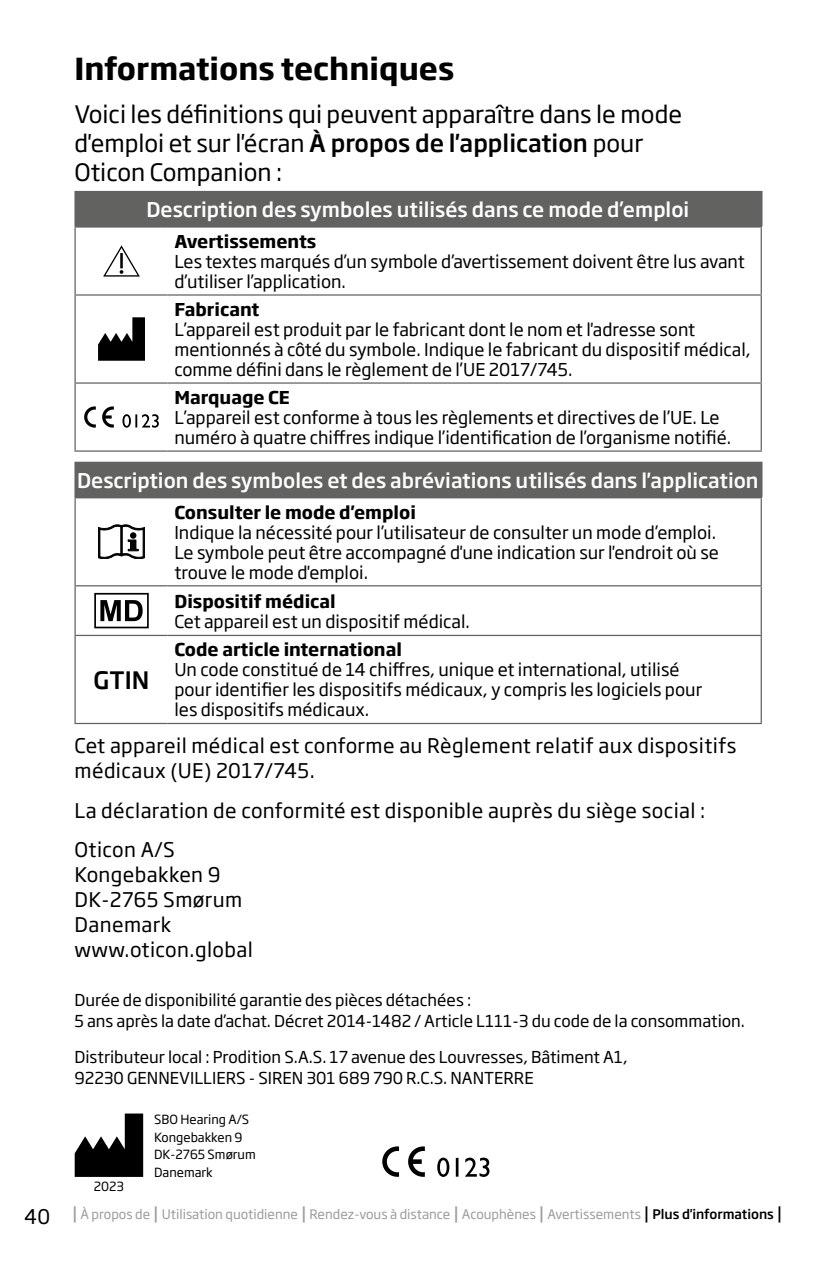
<style>
.page{position:relative;width:837px;height:1262px;background:#fff}
.page>*{position:absolute;margin:0;border:0;box-sizing:border-box;transform-origin:0 0}
.t1{font:700 30px "Soho Gothic Pro";color:#000}
.t2{font:23.75px/28.8px "Soho Gothic Pro";color:#000}
.t3{font:500 23.75px "Soho Gothic Pro";color:#000}
.t4{font:20px/25px "Soho Gothic Pro";letter-spacing:.02em;color:#000}
.t5{font:500 20px "Soho Gothic Pro";color:#fff}
.t6{font:17.5px/20px "Soho Gothic Pro";color:#000}
.t7{font:700 17.5px "Soho Gothic Pro";color:#000}
.t8{font:16.25px/21.2px "Soho Gothic Pro";color:#000}
.t9{font:13px "Soho Gothic Pro";color:#9b9c9c}
.t10{font:12.5px/17.5px "Soho Gothic Pro";color:#000}
.s1{font-weight:500}
.s2{font-size:20px;color:#000}
.s3{font-weight:500;font-size:17px}
.s4{font-weight:500;font-size:17px;color:#000}
.s5{font-weight:500;color:#000}
</style>
<div class="page">
<div style="left:75px;top:191px;width:686px;height:36px;background:#626261"></div>
<hr style="left:759px;top:192px;width:3px;height:34px;background:#626261">
<hr style="left:74px;top:226px;width:93px;height:1px;background:#626261">
<hr style="left:74px;top:227px;width:2px;height:67px;background:#626261">
<hr style="left:760px;top:227px;width:1px;height:67px;background:#626261">
<hr style="left:74px;top:294px;width:93px;height:1px;background:#626261">
<hr style="left:74px;top:295px;width:2px;height:87px;background:#626261">
<hr style="left:167px;top:294px;width:594px;height:1px;background:#626261">
<hr style="left:760px;top:295px;width:1px;height:87px;background:#626261">
<hr style="left:74px;top:382px;width:93px;height:1px;background:#626261">
<hr style="left:74px;top:383px;width:2px;height:67px;background:#626261">
<hr style="left:167px;top:382px;width:594px;height:1px;background:#626261">
<hr style="left:760px;top:383px;width:1px;height:67px;background:#626261">
<hr style="left:74px;top:450px;width:93px;height:1px;background:#626261">
<hr style="left:167px;top:450px;width:594px;height:1px;background:#626261">
<hr style="left:74px;top:192px;width:2px;height:34px;background:#626261">
<hr style="left:74px;top:191px;width:93px;height:1px;background:#626261">
<hr style="left:167px;top:191px;width:595px;height:1px;background:#626261">
<svg style="left:103px;top:245px;width:37px;height:31px"></svg>
<hr style="left:120px;top:253px;width:3px;height:15px;background:#000">
<svg style="left:98px;top:317px;width:47px;height:44px"></svg>
<svg style="left:122px;top:414px;width:37px;height:13px"></svg>
<svg style="left:84px;top:406px;width:30px;height:21px"></svg>
<div style="left:75px;top:462px;width:686px;height:36px;background:#626261"></div>
<hr style="left:759px;top:463px;width:3px;height:34px;background:#626261">
<hr style="left:74px;top:585px;width:93px;height:1px;background:#626261">
<hr style="left:74px;top:586px;width:2px;height:49px;background:#626261">
<hr style="left:167px;top:585px;width:594px;height:1px;background:#626261">
<hr style="left:760px;top:586px;width:1px;height:49px;background:#626261">
<hr style="left:74px;top:635px;width:93px;height:1px;background:#626261">
<hr style="left:74px;top:636px;width:2px;height:87px;background:#626261">
<hr style="left:167px;top:635px;width:594px;height:1px;background:#626261">
<hr style="left:760px;top:636px;width:1px;height:87px;background:#626261">
<hr style="left:74px;top:497px;width:93px;height:1px;background:#626261">
<hr style="left:74px;top:498px;width:2px;height:87px;background:#626261">
<hr style="left:760px;top:498px;width:1px;height:87px;background:#626261">
<hr style="left:74px;top:723px;width:93px;height:1px;background:#626261">
<hr style="left:167px;top:723px;width:594px;height:1px;background:#626261">
<hr style="left:74px;top:463px;width:2px;height:34px;background:#626261">
<hr style="left:74px;top:461px;width:93px;height:2px;background:#626261">
<hr style="left:167px;top:461px;width:595px;height:2px;background:#626261">
<svg style="left:98px;top:525px;width:47px;height:34px"></svg>
<div style="left:94px;top:593px;width:55px;height:35px;border:2px solid #000"></div>
<svg style="left:100px;top:600px;width:43px;height:21px"></svg>
<svg style="left:75px;top:1113px;width:68px;height:63px"></svg>
<svg style="left:437px;top:1157px;width:52px;height:19px"></svg>
<svg style="left:382px;top:1146px;width:42px;height:30px"></svg>
<h1 class="t1" style="left:74px;top:45px;width:381px">Informations techniques</h1>
<h2 class="t2" style="left:74px;top:99px;width:609px">Voici les définitions qui peuvent apparaître dans le mode d'emploi et sur l'écran <span class="s1">À propos de l'application</span> pour<br>Oticon Companion :</h2>
<p class="t5" style="left:146px;top:194px;width:544px">Description des symboles utilisés dans ce mode d’emploi</p>
<p class="t7" style="left:174px;top:227px;width:143px">Avertissements</p>
<p class="t6" style="left:174px;top:250px;width:571px">Les textes marqués d’un symbole d’avertissement doivent être lus avant d’utiliser l’application.</p>
<p class="t7" style="left:174px;top:295px;width:86px">Fabricant</p>
<p class="t6" style="left:174px;top:318px;width:577px">L’appareil est produit par le fabricant dont le nom et l'adresse sont mentionnés à côté du symbole. Indique le fabricant du dispositif médical, comme défini dans le règlement de l’UE 2017/745.</p>
<p class="t7" style="left:174px;top:383px;width:117px">Marquage CE</p>
<p class="t6" style="left:174px;top:406px;width:558px">L’appareil est conforme à tous les règlements et directives de l’UE. Le numéro à quatre chiffres indique l’identification de l’organisme notifié.</p>
<p class="t5" style="left:77px;top:465px;width:682px">Description des symboles et des abréviations utilisés dans l'application</p>
<p class="t7" style="left:174px;top:498px;width:243px">Consulter le mode d'emploi</p>
<p class="t6" style="left:174px;top:521px;width:546px">Indique la nécessité pour l’utilisateur de consulter un mode d’emploi.<br>Le symbole peut être accompagné d'une indication sur l'endroit où se trouve le mode d'emploi.</p>
<p class="t7" style="left:174px;top:587px;width:163px">Dispositif médical</p>
<p class="t6" style="left:174px;top:610px;width:297px">Cet appareil est un dispositif médical.</p>
<h2 class="t3" style="left:94px;top:661px;width:57px">GTIN</h2>
<p class="t7" style="left:174px;top:636px;width:229px">Code article international</p>
<p class="t6" style="left:174px;top:659px;width:529px">Un code constitué de 14 chiffres, unique et international, utilisé pour identifier les dispositifs médicaux, y compris les logiciels pour les dispositifs médicaux.</p>
<p class="t4" style="left:74px;top:732px;width:663px">Cet appareil médical est conforme au Règlement relatif aux dispositifs médicaux (UE) 2017/745.</p>
<p class="t4" style="left:74px;top:789px;width:632px;line-height:39.2px">La déclaration de conformité est disponible auprès du siège social :<br>Oticon A/S</p>
<p class="t4" style="left:74px;top:860px;width:180px">Kongebakken 9<br>DK-2765 Smørum<br>Danemark www.oticon.global</p>
<p class="t8" style="left:74px;top:988px;width:671px">Durée de disponibilité garantie des pièces détachées :<br>5 ans après la date d’achat. Décret 2014-1482 / Article L111-3 du code de la consommation.</p>
<p class="t8" style="left:74px;top:1045px;width:554px">Distributeur local : Prodition S.A.S. 17 avenue des Louvresses, Bâtiment A1,<br>92230 GENNEVILLIERS - SIREN 301 689 790 R.C.S. NANTERRE</p>
<p class="t10" style="left:94px;top:1176px;width:32px">2023</p>
<p class="t10" style="left:154px;top:1110px;width:103px">SBO Hearing A/S<br>Kongebakken 9<br>DK-2765 Smørum<br>Danemark</p>
<p class="t9" style="left:24px;top:1204px;width:758px"><span class="s2">40</span> <span class="s3">|</span> À propos de <span class="s3">|</span> Utilisation quotidienne <span class="s3">|</span> Rendez-vous à distance <span class="s3">|</span> Acouphènes <span class="s3">|</span> Avertissements <span class="s4">|</span> <span class="s5">Plus d'informations</span> <span class="s4">|</span></p>
</div>
